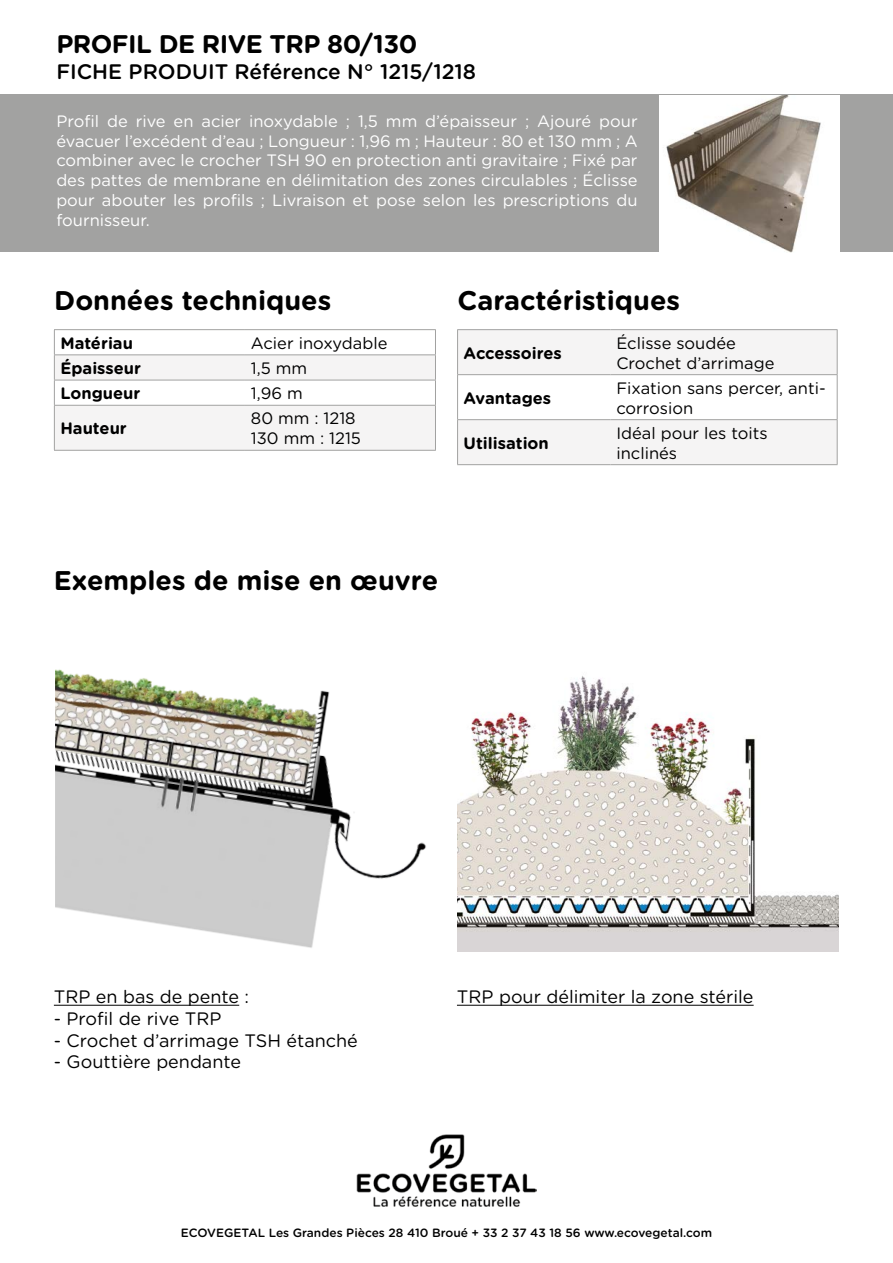
<style>
.page{position:relative;width:893px;height:1263px;background:#fff}
.page>*{position:absolute;margin:0;border:0;box-sizing:border-box;transform-origin:0 0}
.t1{font:700 27px "Gotham Rounded";color:#000}
.t2{font:700 25.5px "Gotham Rounded";letter-spacing:-.02em;color:#000}
.t3{font:500 21px "Gotham Rounded";color:#000}
.t4{font:18px "Gotham Rounded";color:#000}
.t5{font:16.5px/19.8px "Gotham Rounded";color:#fff;text-align:justify}
.t6{font:16.5px/19.8px "Gotham Rounded";color:#000}
.t7{font:700 16.5px "Gotham Rounded";color:#000}
.t8{font:500 12px "Gotham Rounded";color:#000}
</style>
<div class="page">
<img style="left:356px;top:1134px;width:180px;height:73px">
<div style="left:0;top:94px;width:893px;height:157px;background:#a2a2a1"></div>
<div style="left:458px;top:330px;width:379px;height:44px;background:#f5f4f4"></div>
<div style="left:458px;top:420px;width:379px;height:44px;background:#f5f4f4"></div>
<hr style="left:457px;top:329px;width:153px;height:1px;background:#a2a2a1">
<hr style="left:457px;top:330px;width:1px;height:44px;background:#a2a2a1">
<hr style="left:610px;top:329px;width:227px;height:1px;background:#a2a2a1">
<hr style="left:837px;top:330px;width:1px;height:44px;background:#a2a2a1">
<hr style="left:457px;top:374px;width:153px;height:1px;background:#a2a2a1">
<hr style="left:457px;top:375px;width:1px;height:44px;background:#a2a2a1">
<hr style="left:610px;top:374px;width:227px;height:1px;background:#a2a2a1">
<hr style="left:837px;top:375px;width:1px;height:44px;background:#a2a2a1">
<hr style="left:457px;top:419px;width:153px;height:1px;background:#a2a2a1">
<hr style="left:457px;top:420px;width:1px;height:44px;background:#a2a2a1">
<hr style="left:610px;top:419px;width:227px;height:1px;background:#a2a2a1">
<hr style="left:837px;top:420px;width:1px;height:44px;background:#a2a2a1">
<hr style="left:457px;top:464px;width:153px;height:1px;background:#a2a2a1">
<hr style="left:610px;top:464px;width:227px;height:1px;background:#a2a2a1">
<hr style="left:54px;top:329px;width:191px;height:1px;background:#a2a2a1">
<hr style="left:245px;top:329px;width:191px;height:1px;background:#a2a2a1">
<svg style="left:54px;top:330px;width:382px;height:120px"></svg>
<hr style="left:54px;top:405px;width:191px;height:1px;background:#a2a2a1">
<hr style="left:54px;top:406px;width:1px;height:44px;background:#a2a2a1">
<hr style="left:245px;top:405px;width:191px;height:1px;background:#a2a2a1">
<hr style="left:435px;top:406px;width:1px;height:44px;background:#a2a2a1">
<hr style="left:54px;top:450px;width:191px;height:1px;background:#a2a2a1">
<hr style="left:245px;top:450px;width:191px;height:1px;background:#a2a2a1">
<img style="left:659px;top:95px;width:180px;height:157px">
<img style="left:55px;top:669px;width:371px;height:279px">
<hr style="left:54px;top:1005px;width:185px;height:1px;background:#000">
<hr style="left:457px;top:1005px;width:297px;height:1px;background:#000">
<img style="left:458px;top:676px;width:380px;height:275px">
<h2 class="t2" style="left:56px;top:26px;width:362px">PROFIL DE RIVE TRP 80/130</h2>
<p class="t3" style="left:56px;top:56px;width:421px">FICHE PRODUIT Référence N° 1215/1218</p>
<p class="t5" style="left:56px;top:110px;width:583px">Profil de rive en acier inoxydable ; 1,5 mm d’épaisseur ; Ajouré pour évacuer l’excédent d’eau ; Longueur : 1,96 m ; Hauteur : 80 et 130 mm ; A combiner avec le crocher TSH 90 en protection anti gravitaire ; Fixé par des pattes de membrane en délimitation des zones circulables ; Éclisse pour abouter les profils ; Livraison et pose selon les prescriptions du fournisseur.</p>
<h1 class="t1" style="left:54px;top:281px;width:279px">Données techniques</h1>
<h1 class="t1" style="left:458px;top:281px;width:224px">Caractéristiques</h1>
<p class="t7" style="left:60px;top:331px;width:74px">Matériau</p>
<p class="t6" style="left:251px;top:332px;width:138px">Acier inoxydable</p>
<p class="t7" style="left:60px;top:356px;width:82px">Épaisseur</p>
<p class="t6" style="left:251px;top:358px;width:58px">1,5 mm</p>
<p class="t7" style="left:60px;top:381px;width:81px">Longueur</p>
<p class="t6" style="left:251px;top:383px;width:53px">1,96 m</p>
<p class="t7" style="left:60px;top:416px;width:68px">Hauteur</p>
<p class="t6" style="left:251px;top:408px;width:112px">80 mm : 1218<br>130 mm : 1215</p>
<p class="t7" style="left:464px;top:341px;width:100px">Accessoires</p>
<p class="t6" style="left:616px;top:332px;width:160px">Éclisse soudée<br>Crochet d’arrimage</p>
<p class="t7" style="left:464px;top:386px;width:89px">Avantages</p>
<p class="t6" style="left:616px;top:377px;width:211px">Fixation sans percer, anti&shy;corrosion</p>
<p class="t7" style="left:464px;top:431px;width:87px">Utilisation</p>
<p class="t6" style="left:616px;top:422px;width:153px">Idéal pour les toits inclinés</p>
<h1 class="t1" style="left:54px;top:561px;width:386px">Exemples de mise en œuvre</h1>
<p class="t4" style="left:54px;top:985px;width:197px">TRP en bas de pente :</p>
<p class="t4" style="left:54px;top:1006px;width:169px">- Profil de rive TRP</p>
<p class="t4" style="left:54px;top:1028px;width:305px">- Crochet d’arrimage TSH étanché</p>
<p class="t4" style="left:54px;top:1049px;width:189px">- Gouttière pendante</p>
<p class="t4" style="left:457px;top:985px;width:298px">TRP pour délimiter la zone stérile</p>
<p class="t8" style="left:181px;top:1224px;width:533px">ECOVEGETAL Les Grandes Pièces 28 410 Broué + 33 2 37 43 18 56 www.ecovegetal.com</p>
</div>
